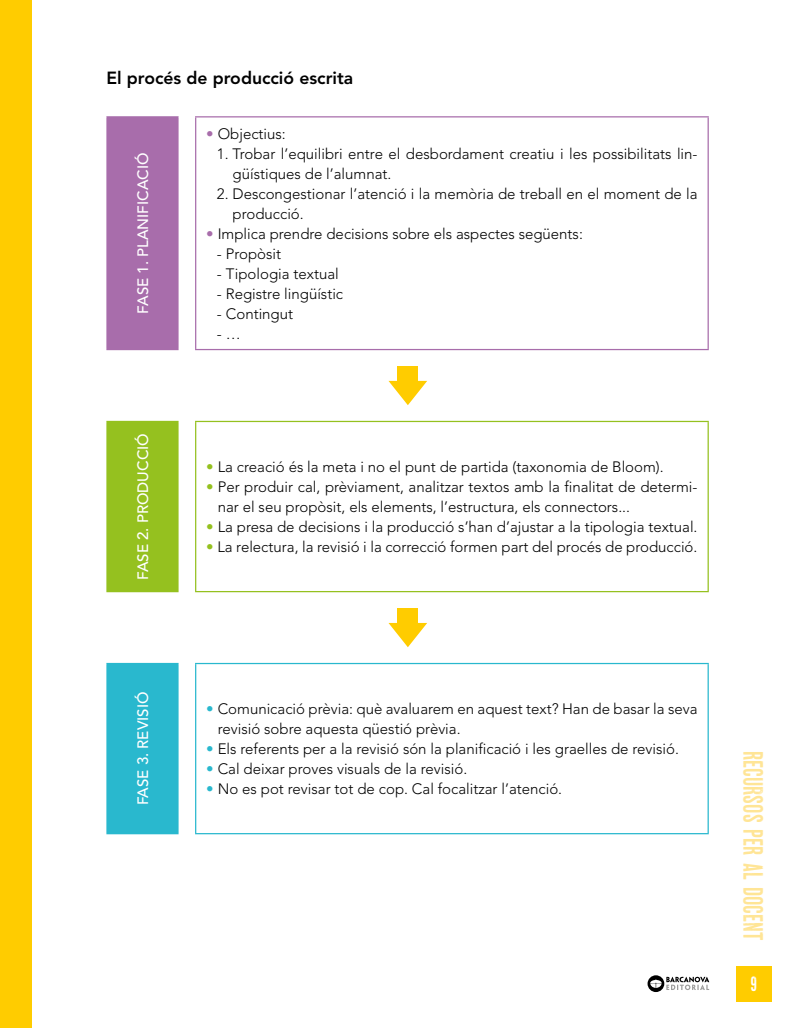
<style>
.page{position:relative;width:798px;height:1028px;background:#fff}
.page>*{position:absolute;margin:0;border:0;box-sizing:border-box;transform-origin:0 0}
.t1{font:28.75px "Wood Bonnet Grotesque No 4";color:#ffe596}
.t2{font:21.25px "Wood Bonnet Grotesque No 4";color:#fff}
.Subtitol_Apartats{font:800 17.5px "Avenir LT Std";color:#000}
.Text_Normal{font:300 15px/20px "Avenir LT Std";color:#000}
.Text_Normal-2{font:500 15px "Avenir LT Std";color:#fff}
.s1{color:#a86dab}
.s2{color:#95c11f}
.s3{color:#29b8ce}
</style>
<div class="page">
<div style="left:107px;top:117px;width:71px;height:232px;background:#a86dab"></div>
<hr style="left:106px;top:116px;width:72px;height:1px;background:#a86dab">
<hr style="left:106px;top:117px;width:2px;height:232px;background:#a86dab">
<hr style="left:106px;top:349px;width:72px;height:1px;background:#a86dab">
<hr style="left:195px;top:116px;width:513px;height:1px;background:#a86dab">
<hr style="left:195px;top:117px;width:1px;height:232px;background:#a86dab">
<hr style="left:707px;top:117px;width:1px;height:232px;background:#a86dab">
<hr style="left:195px;top:349px;width:513px;height:1px;background:#a86dab">
<svg style="left:388px;top:381px;width:39px;height:24px"></svg>
<div style="left:397px;top:366px;width:21px;height:16px;background:#fc0"></div>
<div style="left:107px;top:421px;width:71px;height:170px;background:#95c11f"></div>
<hr style="left:106px;top:421px;width:72px;height:1px;background:#95c11f">
<hr style="left:106px;top:422px;width:2px;height:169px;background:#95c11f">
<hr style="left:106px;top:591px;width:72px;height:1px;background:#95c11f">
<hr style="left:195px;top:421px;width:513px;height:1px;background:#95c11f">
<hr style="left:195px;top:422px;width:1px;height:169px;background:#95c11f">
<hr style="left:707px;top:422px;width:1px;height:169px;background:#95c11f">
<hr style="left:195px;top:591px;width:513px;height:1px;background:#95c11f">
<svg style="left:388px;top:623px;width:39px;height:24px"></svg>
<div style="left:397px;top:608px;width:21px;height:16px;background:#fc0"></div>
<div style="left:107px;top:663px;width:71px;height:170px;background:#29b8ce"></div>
<hr style="left:195px;top:663px;width:513px;height:1px;background:#29b8ce">
<hr style="left:195px;top:664px;width:1px;height:169px;background:#29b8ce">
<hr style="left:707px;top:664px;width:1px;height:169px;background:#29b8ce">
<hr style="left:195px;top:833px;width:513px;height:1px;background:#29b8ce">
<hr style="left:106px;top:663px;width:72px;height:1px;background:#29b8ce">
<hr style="left:106px;top:664px;width:2px;height:169px;background:#29b8ce">
<hr style="left:106px;top:833px;width:72px;height:1px;background:#29b8ce">
<svg style="left:647px;top:975px;width:62px;height:17px"></svg>
<div style="left:735px;top:966px;width:36px;height:35px;background:#fc0"></div>
<div style="left:0;top:0;width:32px;height:1028px;background:#fc0"></div>
<p class="Subtitol_Apartats" style="left:106px;top:68px;width:248px">El procés de producció escrita</p>
<p class="Text_Normal-2" style="left:134px;top:314px;width:163px;rotate:-90deg">FASE 1. PLANIFICACIÓ</p>
<p class="Text_Normal-2" style="left:134px;top:580px;width:148px;rotate:-90deg">FASE 2. PRODUCCIÓ</p>
<p class="Text_Normal" style="left:206px;top:124px;width:81px"><span class="s1">•</span> Objectius:</p>
<p class="Text_Normal" style="left:232px;top:144px;width:466px;text-indent:-16px">1. Trobar l’equilibri entre el desbordament creatiu i les possibilitats lin&shy;güístiques de l’alumnat.</p>
<p class="Text_Normal" style="left:232px;top:184px;width:466px;text-indent:-16px">2. Descongestionar l’atenció i la memòria de treball en el moment de la producció.</p>
<p class="Text_Normal" style="left:206px;top:224px;width:378px"><span class="s1">•</span> Implica prendre decisions sobre els aspectes següents:</p>
<p class="Text_Normal" style="left:217px;top:244px;width:66px">- Propòsit</p>
<p class="Text_Normal" style="left:217px;top:264px;width:123px">- Tipologia textual</p>
<p class="Text_Normal" style="left:217px;top:284px;width:128px">- Registre lingüístic</p>
<p class="Text_Normal" style="left:217px;top:304px;width:78px">- Contingut</p>
<p class="Text_Normal" style="left:217px;top:324px;width:25px">- …</p>
<p class="Text_Normal" style="left:206px;top:457px;width:458px"><span class="s2">•</span> La creació és la meta i no el punt de partida (taxonomia de Bloom).</p>
<p class="Text_Normal" style="left:218px;top:477px;width:481px;text-indent:-11px"><span class="s2">•</span> Per produir cal, prèviament, analitzar textos amb la finalitat de determi&shy;nar el seu propòsit, els elements, l’estructura, els connectors...</p>
<p class="Text_Normal" style="left:206px;top:517px;width:492px"><span class="s2">•</span> La presa de decisions i la producció s’han d’ajustar a la tipologia textual.</p>
<p class="Text_Normal" style="left:206px;top:537px;width:492px"><span class="s2">•</span> La relectura, la revisió i la correcció formen part del procés de producció.</p>
<p class="Text_Normal-2" style="left:134px;top:805px;width:115px;rotate:-90deg">FASE 3. REVISIÓ</p>
<p class="Text_Normal" style="left:218px;top:699px;width:481px;text-indent:-11px"><span class="s3">•</span> Comunicació prèvia: què avaluarem en aquest text? Han de basar la seva revisió sobre aquesta qüestió prèvia.</p>
<p class="Text_Normal" style="left:206px;top:739px;width:474px"><span class="s3">•</span> Els referents per a la revisió són la planificació i les graelles de revisió.</p>
<p class="Text_Normal" style="left:206px;top:759px;width:262px"><span class="s3">•</span> Cal deixar proves visuals de la revisió.</p>
<p class="Text_Normal" style="left:206px;top:779px;width:357px"><span class="s3">•</span> No es pot revisar tot de cop. Cal focalitzar l’atenció.</p>
<h1 class="t1" style="left:769px;top:750px;width:191px;rotate:90deg">RECURSOS PER AL DOCENT</h1>
<h2 class="t2" style="left:750px;top:972px;width:8px">9</h2>
</div>
